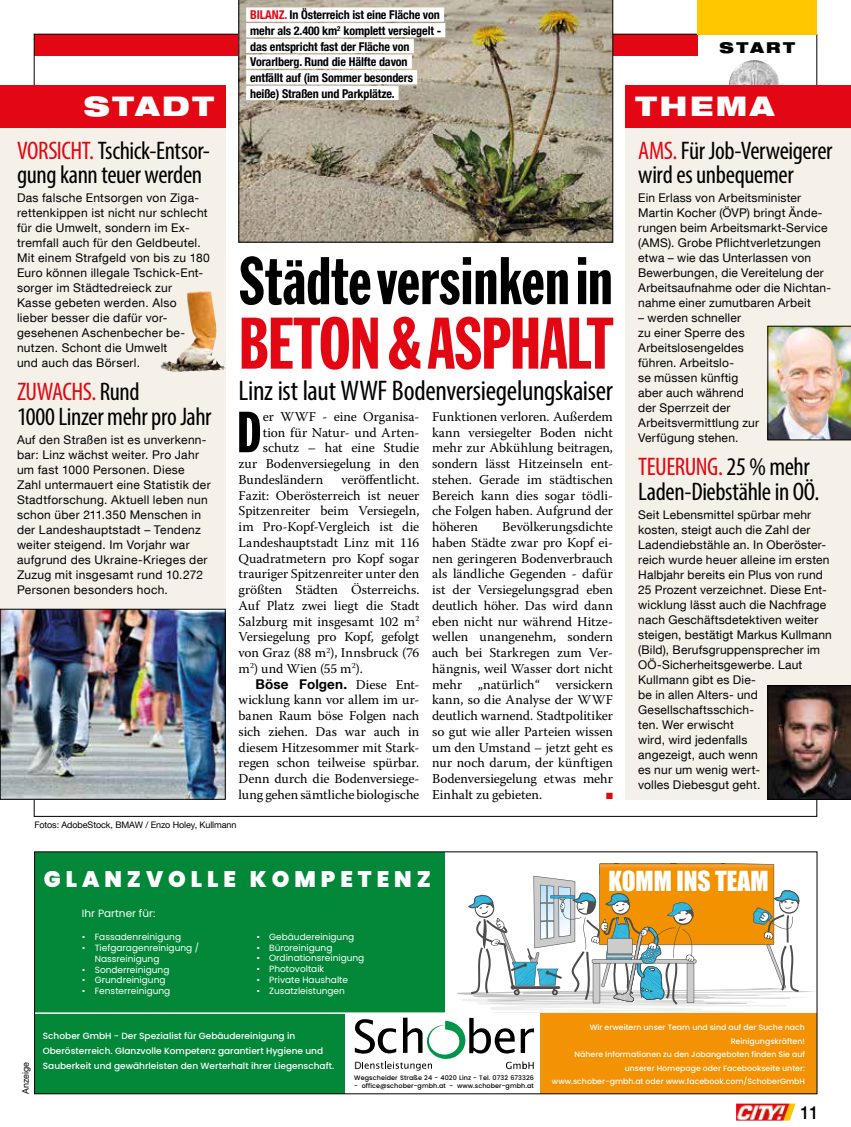
<style>
.page{position:relative;width:851px;height:1127px;background:#fff}
.page>*{position:absolute;margin:0;border:0;box-sizing:border-box;transform-origin:0 0}
.t1{font:76.5px "Franklin Extra Cond Gothic";letter-spacing:-.02em;color:#e30613}
.t2{font:70.5px "Franklin Extra Cond Gothic";color:#000}
.t3{font:60.75px "Franklin Extra Cond Gothic";color:#000}
.t4{font:condensed 28.5px "Myriad Pro";letter-spacing:-.01em;color:#000}
.t5{font:900 expanded 27px "Helvetica Neue LT Com";letter-spacing:.1em;color:#fff}
.t6{font:condensed 25.5px/24.5px "Myriad Pro";letter-spacing:-.015em;color:#000}
.t7{font:25.35px "Impact";color:#fff}
.t8{font:900 22.5px "Poppins";letter-spacing:.22em;color:#fff}
.t9{font:500 18px "Helvetica Neue LT Com";color:#000;scale:.9 1}
.t10{font:900 expanded 15px "Helvetica Neue LT Com";letter-spacing:.17em;color:#000}
.t11{font:13.5px/15.8px "Warnock Pro";letter-spacing:-.005em;color:#000;text-align:justify}
.t12{font:13.5px "Warnock Pro";letter-spacing:.015em;color:#000}
.t13{font:700 13.5px "Helvetica Neue LT Com";letter-spacing:.005em;color:#000}
.t14{font:700 condensed 12.15px/15.6px "Helvetica Neue LT Com";letter-spacing:-.01em;color:#000}
.t15{font:12px/15px "Helvetica Neue LT Com";letter-spacing:.02em;color:#000}
.t16{font:10.8px "Myriad Pro";color:#000}
.t17{font:10.5px "Poppins";color:#fff}
.t18{font:9px/10.8px "Poppins";color:#fff}
.t19{font:500 9px/15px "Poppins";color:#fff}
.t20{font:9px "Helvetica Neue LT Com";letter-spacing:-.01em;color:#000}
.t21{font:9px "Zapf Dingbats ITC";color:#e30613}
.t22{font:500 7.8px/13.5px "Poppins";color:#fff;text-align:right}
.t23{font:500 6.45px "Poppins";letter-spacing:.01em;color:#000}
.s1{color:#e30613}
.s2{font-family:"Warnock Pro";font-weight:400}
</style>
<div class="page">
<img style="left:729px;top:60px;width:50px;height:25px">
<div style="left:34px;top:34px;width:663px;height:21px;background:#e30613"></div>
<img style="left:736px;top:1103px;width:59px;height:17px">
<div style="left:697px;top:0;width:119px;height:34px;background:#fec700"></div>
<div style="left:625px;top:125px;width:225px;height:674px;background:#f5f1e9"></div>
<div style="left:625px;top:85px;width:225px;height:43px;background:#e30613"></div>
<div style="left:35px;top:852px;width:409px;height:242px;background:#028838"></div>
<hr style="left:35px;top:1012px;width:414px;height:2px;background:#fff">
<div style="left:444px;top:1013px;width:372px;height:81px;background:#f39204"></div>
<div style="left:345px;top:1013px;width:194px;height:81px;background:#fff"></div>
<svg style="left:354px;top:863px;width:460px;height:208px"></svg>
<div style="left:0;top:125px;width:225px;height:674px;background:#f5f1e9"></div>
<div style="left:0;top:85px;width:225px;height:43px;background:#e30613"></div>
<img style="left:238px;top:0;width:375px;height:242px">
<div style="left:246px;top:7px;width:198px;height:15px;background:#fff"></div>
<div style="left:246px;top:23px;width:199px;height:14px;background:#fff"></div>
<div style="left:246px;top:39px;width:168px;height:14px;background:#fff"></div>
<div style="left:246px;top:54px;width:166px;height:15px;background:#fff"></div>
<div style="left:246px;top:70px;width:171px;height:14px;background:#fff"></div>
<div style="left:246px;top:86px;width:152px;height:14px;background:#fff"></div>
<img style="left:767px;top:326px;width:83px;height:114px">
<img style="left:767px;top:685px;width:83px;height:114px">
<img style="left:160px;top:291px;width:49px;height:78px">
<img style="left:2px;top:611px;width:221px;height:186px">
<div style="left:0;top:609px;width:225px;height:190px;border:1px solid #000"></div>
<h3 class="t5" style="left:84px;top:89px;width:132px">STADT</h3>
<h3 class="t6" style="left:17px;top:138px;width:194px"><span class="s1">VORSICHT.</span> Tschick-Entsor&shy;gung kann teuer werden</h3>
<p class="t15" style="left:17px;top:190px;width:194px">Das falsche Entsorgen von Ziga&shy;rettenkippen ist nicht nur schlecht für die Umwelt, sondern im Ex&shy;tremfall auch für den Geldbeutel.<br>Mit einem Strafgeld von bis zu 180<br>Euro können illegale Tschick-Ent&shy;sorger im Städtedreieck zur<br>Kasse gebeten werden. Also lieber besser die dafür vor&shy;gesehenen Aschenbecher be&shy;nutzen. Schont die Umwelt<br>und auch das Börserl.</p>
<h3 class="t6" style="left:17px;top:379px;width:196px"><span class="s1">ZUWACHS.</span> Rund<br>1000 Linzer mehr pro Jahr</h3>
<p class="t15" style="left:17px;top:432px;width:195px">Auf den Straßen ist es unverkenn&shy;bar: Linz wächst weiter. Pro Jahr um fast 1000 Personen. Diese<br>Zahl untermauert eine Statistik der<br>Stadtforschung. Aktuell leben nun schon über 211.350 Menschen in der Landeshauptstadt – Tendenz weiter steigend. Im Vorjahr war aufgrund des Ukraine-Krieges der<br>Zuzug mit insgesamt rund 10.272<br>Personen besonders hoch.</p>
<p class="t14" style="left:250px;top:7px;width:192px"><span class="s1">BILANZ.</span> In Österreich ist eine Fläche von mehr als 2.400 km<sup>2</sup> komplett versiegelt - das entspricht fast der Fläche von Vorarlberg. Rund die Hälfte davon entfällt auf (im Sommer besonders heiße) Straßen und Parkplätze.</p>
<h2 class="t2" style="left:238px;top:243px;width:376px">Städte versinken in</h2>
<h1 class="t1" style="left:238px;top:303px;width:376px">BETON &amp; ASPHALT</h1>
<h3 class="t4" style="left:238px;top:373px;width:376px">Linz ist laut WWF Bodenversiegelungskaiser</h3>
<h3 class="t3" style="left:237px;top:400px;width:26px">D</h3>
<p class="t11" style="left:263px;top:408px;width:158px">er WWF - eine Organisa-</p>
<p class="t11" style="left:432px;top:408px;width:182px">Funktionen verloren. Außerdem kann versiegelter Boden nicht mehr zur Abkühlung beitragen, sondern lässt Hitzeinseln ent&shy;stehen. Gerade im städtischen Bereich kann dies sogar tödli&shy;che Folgen haben. Aufgrund der höheren</p>
<p class="t12" style="left:263px;top:424px;width:158px">tion für Natur- und Arten-</p>
<p class="t11" style="left:263px;top:440px;width:158px">schutz – hat eine Studie</p>
<p class="t11" style="left:238px;top:455px;width:182px">zur Bodenversiegelung in den</p>
<p class="t11" style="left:238px;top:471px;width:86px">Bundesländern</p>
<p class="t11" style="left:238px;top:471px;width:182px;text-indent:103px">veröffentlicht.<br>Fazit: Oberösterreich ist neuer Spitzenreiter beim Versiegeln, im Pro-Kopf-Vergleich ist die Landeshauptstadt Linz mit 116<br>Quadratmetern pro Kopf sogar trauriger Spitzenreiter unter den größten Städten Österreichs.<br>Auf Platz zwei liegt die Stadt Salzburg mit insgesamt 102 m<sup>2<br></sup>Versiegelung pro Kopf, gefolgt von Graz (88 m<sup>2</sup>), Innsbruck (76 m<sup>2</sup>) und Wien (55 m<sup>2</sup>).</p>
<p class="t13" style="left:255px;top:675px;width:165px">Böse Folgen. <span class="s2">Diese Ent-</span></p>
<p class="t11" style="left:238px;top:692px;width:182px">wicklung kann vor allem im ur&shy;banen Raum böse Folgen nach sich ziehen. Das war auch in diesem Hitzesommer mit Stark&shy;regen schon teilweise spürbar.<br>Denn durch die Bodenversiege&shy;lung gehen sämtliche biologische</p>
<p class="t11" style="left:432px;top:518px;width:182px;text-indent:70px">Bevölkerungsdichte haben Städte zwar pro Kopf ei&shy;nen geringeren Bodenverbrauch als ländliche Gegenden - dafür ist der Versiegelungsgrad eben deutlich höher. Das wird dann eben nicht nur während Hitze&shy;wellen unangenehm, sondern auch bei Starkregen zum Ver&shy;hängnis, weil Wasser dort nicht mehr „natürlich“ versickern kann, so die Analyse der WWF deutlich warnend. Stadtpolitiker so gut wie aller Parteien wissen um den Umstand – jetzt geht es nur noch darum, der künftigen Bodenversiegelung etwas mehr Einhalt zu gebieten.</p>
<p class="t21" style="left:606px;top:791px;width:8px">■</p>
<p class="t20" style="left:34px;top:819px;width:203px">Fotos: AdobeStock, BMAW / Enzo Holey, Kullmann</p>
<p class="t10" style="left:719px;top:38px;width:77px">START</p>
<h3 class="t5" style="left:635px;top:89px;width:140px">THEMA</h3>
<h3 class="t6" style="left:638px;top:138px;width:196px"><span class="s1">AMS.</span> Für Job-Verweigerer wird es unbequemer</h3>
<p class="t15" style="left:638px;top:190px;width:194px">Ein Erlass von Arbeitsminister Martin Kocher (ÖVP) bringt Ände&shy;rungen beim Arbeitsmarkt-Service (AMS). Grobe Pflichtverletzungen etwa – wie das Unterlassen von Bewerbungen, die Vereitelung der Arbeitsaufnahme oder die Nichtan&shy;nahme einer zumutbaren Arbeit</p>
<p class="t15" style="left:638px;top:310px;width:122px">– werden schneller<br>zu einer Sperre des<br>Arbeitslosengeldes führen. Arbeitslo-<br>se müssen künftig aber auch während der Sperrzeit der<br>Arbeitsvermittlung zur<br>Verfügung stehen.</p>
<h3 class="t6" style="left:638px;top:454px;width:182px"><span class="s1">TEUERUNG.</span> 25 % mehr<br>Laden-Diebstähle in OÖ.</h3>
<p class="t15" style="left:638px;top:507px;width:195px">Seit Lebensmittel spürbar mehr kosten, steigt auch die Zahl der<br>Ladendiebstähle an. In Oberöster&shy;reich wurde heuer alleine im ersten<br>Halbjahr bereits ein Plus von rund<br>25 Prozent verzeichnet. Diese Ent&shy;wicklung lässt auch die Nachfrage nach Geschäftsdetektiven weiter steigen, bestätigt Markus Kullmann (Bild), Berufsgruppensprecher im<br>OÖ-Sicherheitsgewerbe. Laut<br>Kullmann gibt es Die-<br>be in allen Alters- und<br>Gesellschaftsschich-<br>ten. Wer erwischt<br>wird, wird jedenfalls<br>angezeigt, auch wenn<br>es nur um wenig wert-<br>volles Diebesgut geht.</p>
<h3 class="t8" style="left:44px;top:866px;width:388px">GLANZVOLLE KOMPETENZ</h3>
<p class="t17" style="left:82px;top:907px;width:75px">Ihr Partner für:</p>
<p class="t18" style="left:82px;top:932px;width:101px">• Fassadenreinigung</p>
<p class="t18" style="left:95px;top:942px;width:106px;text-indent:-13px">• Tiefgaragenreinigung /<br>Nassreinigung</p>
<p class="t18" style="left:82px;top:964px;width:89px">• Sonderreinigung</p>
<p class="t18" style="left:82px;top:975px;width:85px">• Grundreinigung</p>
<p class="t18" style="left:82px;top:986px;width:90px">• Fensterreinigung</p>
<p class="t18" style="left:256px;top:931px;width:99px">• Gebäudereinigung</p>
<p class="t18" style="left:256px;top:942px;width:77px">• Büroreinigung</p>
<p class="t18" style="left:256px;top:953px;width:109px">• Ordinationsreinigung</p>
<p class="t18" style="left:256px;top:963px;width:69px">• Photovoltaik</p>
<p class="t18" style="left:256px;top:974px;width:93px">• Private Haushalte</p>
<p class="t18" style="left:256px;top:985px;width:90px">• Zusatzleistungen</p>
<p class="t20" style="left:20px;top:1094px;width:33px;rotate:-90deg">Anzeige</p>
<p class="t19" style="left:43px;top:1028px;width:293px">Schober GmbH - Der Spezialist für Gebäudereinigung in<br>Oberösterreich. Glanzvolle Kompetenz garantiert Hygiene und<br>Sauberkeit und gewährleisten den Werterhalt ihrer Liegenschaft.</p>
<p class="t16" style="left:354px;top:1058px;width:9px">D</p>
<p class="t16" style="left:386px;top:1058px;width:7px">e</p>
<p class="t23" style="left:354px;top:1074px;width:181px">Wegscheider Straße 24 - 4020 Linz - Tel. 0732 673326</p>
<p class="t23" style="left:354px;top:1081px;width:181px">- office@schober-gmbh.at - www.schober-gmbh.at</p>
<h3 class="t7" style="left:608px;top:861px;width:161px">KOMM INS TEAM</h3>
<p class="t22" style="left:552px;top:1021px;width:254px">Wir erweitern unser Team und sind auf der Suche nach Reinigungskräften!<br>Nähere Informationen zu den Jobangeboten finden Sie auf unserer Homepage oder Facebookseite unter: www.schober-gmbh.at oder www.facebook.com/SchoberGmbH</p>
<h3 class="t9" style="left:800px;top:1101px;width:22px">11</h3>
</div>
